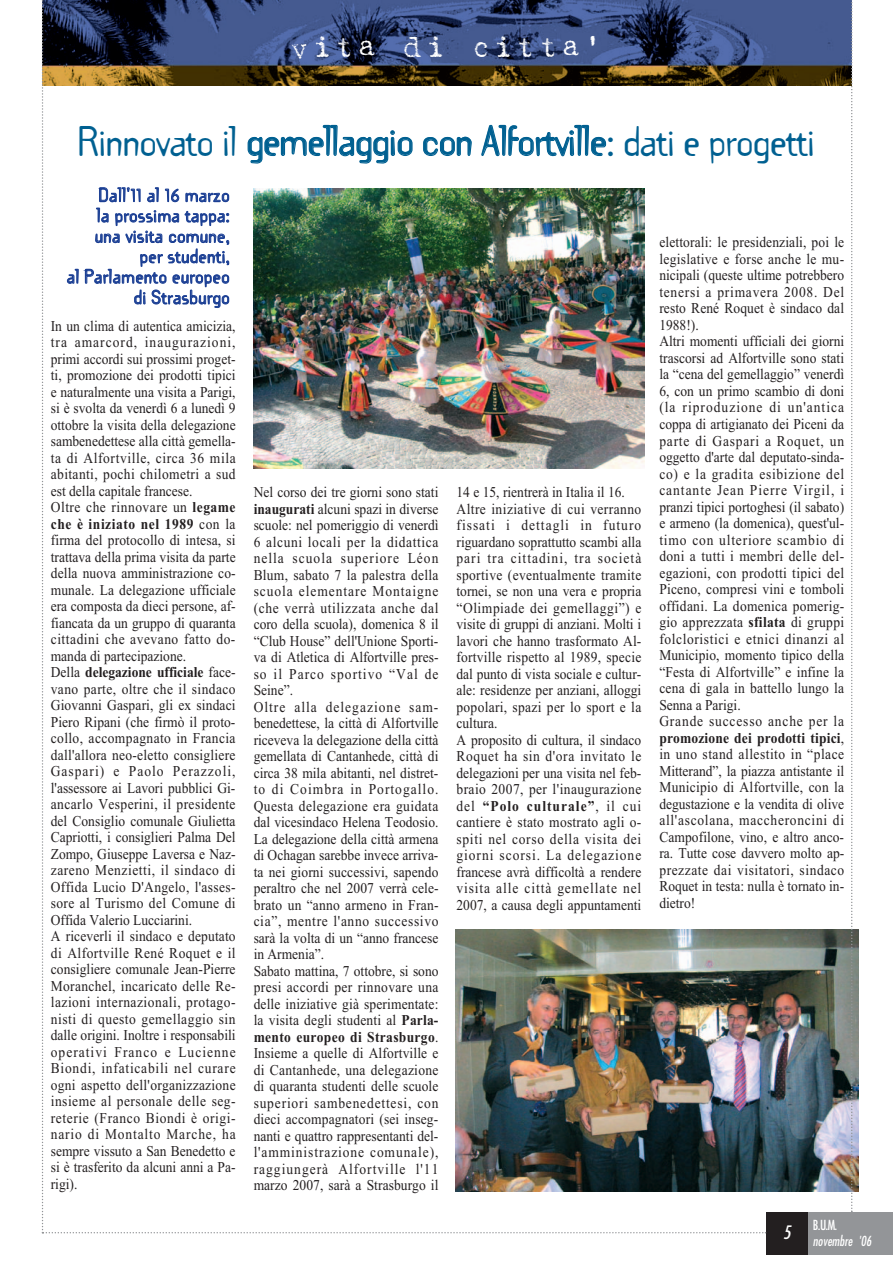
<style>
.page{position:relative;width:893px;height:1276px;background:#fff}
.page>*{position:absolute;margin:0;border:0;box-sizing:border-box;transform-origin:0 0}
.t1{font:37.5px "Template Gothic";letter-spacing:-.05em;color:#006091}
.t2{font:30px "Harting";letter-spacing:.15em;color:#fff}
.t3{font:italic condensed 18px "Futura";color:#fff}
.t4{font:17.55px/20.4px "Template Gothic";letter-spacing:-.005em;color:#1b3f94;text-align:right}
.t5{font:15px/16.5px "Times";letter-spacing:.01em;color:#231f20;scale:.9 1}
.t6{font:italic condensed 13.5px "Futura";color:#fff;scale:.95 1}
.t7{font:condensed 13.5px "Futura";color:#fff}
.s1{font-weight:700}
</style>
<div class="page">
<img style="left:766px;top:929px;width:93px;height:262px">
<img style="left:766px;top:0;width:85px;height:85px">
<div style="left:807px;top:1212px;width:86px;height:43px;background:#939598"></div>
<div style="left:766px;top:1212px;width:42px;height:43px;background:#231f20"></div>
<svg style="left:851px;top:0;width:1px;height:1212px"></svg>
<img style="left:42px;top:0;width:724px;height:1233px">
<h2 class="t2" style="left:290px;top:29px;width:314px">vita di citta'</h2>
<h1 class="t1" style="left:77px;top:121px;width:740px">Rinnovato il gemellaggio con Alfortville: dati e progetti</h1>
<p class="t4" style="left:67px;top:185px;width:165px">Dall'11 al 16 marzo<br>la prossima tappa: una visita comune,<br>per studenti,<br>al Parlamento europeo di Strasburgo</p>
<p class="t5" style="left:51px;top:317px;width:207px">In un clima di autentica amicizia, tra amarcord, inaugurazioni, primi accordi sui prossimi proget&shy;ti, promozione dei prodotti tipici e naturalmente una visita a Parigi, si è svolta da venerdì 6 a lunedì 9 ottobre la visita della delegazione sambenedettese alla città gemella&shy;ta di Alfortville, circa 36 mila abitanti, pochi chilometri a sud est della capitale francese.<br>Oltre che rinnovare un <span class="s1">legame che è iniziato nel 1989</span> con la firma del protocollo di intesa, si trattava della prima visita da parte della nuova amministrazione co&shy;munale. La delegazione ufficiale era composta da dieci persone, af&shy;fiancata da un gruppo di quaranta cittadini che avevano fatto do&shy;manda di partecipazione.<br>Della <span class="s1">delegazione ufficiale</span> face&shy;vano parte, oltre che il sindaco<br>Giovanni Gaspari, gli ex sindaci<br>Piero Ripani (che firmò il proto&shy;collo, accompagnato in Francia dall'allora neo-eletto consigliere<br>Gaspari) e Paolo Perazzoli, l'assessore ai Lavori pubblici Gi&shy;ancarlo Vesperini, il presidente del Consiglio comunale Giulietta<br>Capriotti, i consiglieri Palma Del<br>Zompo, Giuseppe Laversa e Naz&shy;zareno Menzietti, il sindaco di<br>Offida Lucio D'Angelo, l'asses&shy;sore al Turismo del Comune di<br>Offida Valerio Lucciarini.<br>A riceverli il sindaco e deputato di Alfortville René Roquet e il consigliere comunale Jean-Pierre<br>Moranchel, incaricato delle Re&shy;lazioni internazionali, protago&shy;nisti di questo gemellaggio sin dalle origini. Inoltre i responsabili operativi Franco e Lucienne<br>Biondi, infaticabili nel curare ogni aspetto dell'organizzazione insieme al personale delle seg&shy;reterie (Franco Biondi è origi&shy;nario di Montalto Marche, ha sempre vissuto a San Benedetto e si è trasferito da alcuni anni a Pa&shy;rigi).</p>
<p class="t5" style="left:254px;top:484px;width:207px">Nel corso dei tre giorni sono stati <span class="s1">inaugurati</span> alcuni spazi in diverse scuole: nel pomeriggio di venerdì<br>6 alcuni locali per la didattica nella scuola superiore Léon<br>Blum, sabato 7 la palestra della scuola elementare Montaigne (che verrà utilizzata anche dal coro della scuola), domenica 8 il “Club House” dell'Unione Sporti&shy;va di Atletica di Alfortville pres&shy;so il Parco sportivo “Val de<br>Seine”.<br>Oltre alla delegazione sam&shy;benedettese, la città di Alfortville riceveva la delegazione della città gemellata di Cantanhede, città di circa 38 mila abitanti, nel distret&shy;to di Coimbra in Portogallo.<br>Questa delegazione era guidata dal vicesindaco Helena Teodosio.<br>La delegazione della città armena di Ochagan sarebbe invece arriva&shy;ta nei giorni successivi, sapendo peraltro che nel 2007 verrà cele&shy;brato un “anno armeno in Fran&shy;cia”, mentre l'anno successivo sarà la volta di un “anno francese in Armenia”.<br>Sabato mattina, 7 ottobre, si sono presi accordi per rinnovare una delle iniziative già sperimentate: la visita degli studenti al <span class="s1">Parla&shy;mento europeo di Strasburgo</span>.<br>Insieme a quelle di Alfortville e di Cantanhede, una delegazione di quaranta studenti delle scuole superiori sambenedettesi, con dieci accompagnatori (sei inseg&shy;nanti e quattro rappresentanti del&shy;l'amministrazione comunale), raggiungerà Alfortville l'11 marzo 2007, sarà a Strasburgo il</p>
<p class="t5" style="left:456px;top:484px;width:207px">14 e 15, rientrerà in Italia il 16.<br>Altre iniziative di cui verranno fissati i dettagli in futuro riguardano soprattutto scambi alla pari tra cittadini, tra società sportive (eventualmente tramite tornei, se non una vera e propria “Olimpiade dei gemellaggi”) e visite di gruppi di anziani. Molti i lavori che hanno trasformato Al&shy;fortville rispetto al 1989, specie dal punto di vista sociale e cultur&shy;ale: residenze per anziani, alloggi popolari, spazi per lo sport e la cultura.<br>A proposito di cultura, il sindaco<br>Roquet ha sin d'ora invitato le delegazioni per una visita nel feb&shy;braio 2007, per l'inaugurazione del <span class="s1">“Polo culturale”</span>, il cui cantiere è stato mostrato agli o&shy;spiti nel corso della visita dei giorni scorsi. La delegazione francese avrà difficoltà a rendere visita alle città gemellate nel<br>2007, a causa degli appuntamenti</p>
<p class="t5" style="left:659px;top:234px;width:207px">elettorali: le presidenziali, poi le legislative e forse anche le mu&shy;nicipali (queste ultime potrebbero tenersi a primavera 2008. Del resto René Roquet è sindaco dal<br>1988!).<br>Altri momenti ufficiali dei giorni trascorsi ad Alfortville sono stati la “cena del gemellaggio” venerdì<br>6, con un primo scambio di doni (la riproduzione di un'antica coppa di artigianato dei Piceni da parte di Gaspari a Roquet, un oggetto d'arte dal deputato-sinda&shy;co) e la gradita esibizione del cantante Jean Pierre Virgil, i pranzi tipici portoghesi (il sabato) e armeno (la domenica), quest'ul&shy;timo con ulteriore scambio di doni a tutti i membri delle del&shy;egazioni, con prodotti tipici del<br>Piceno, compresi vini e tomboli offidani. La domenica pomerig&shy;gio apprezzata <span class="s1">sfilata</span> di gruppi folcloristici e etnici dinanzi al<br>Municipio, momento tipico della “Festa di Alfortville” e infine la cena di gala in battello lungo la<br>Senna a Parigi.<br>Grande successo anche per la <span class="s1">promozione dei prodotti tipici</span>, in uno stand allestito in “place<br>Mitterand”, la piazza antistante il<br>Municipio di Alfortville, con la degustazione e la vendita di olive all'ascolana, maccheroncini di<br>Campofilone, vino, e altro anco&shy;ra. Tutte cose davvero molto ap&shy;prezzate dai visitatori, sindaco<br>Roquet in testa: nulla è tornato in&shy;dietro!</p>
<p class="t3" style="left:783px;top:1224px;width:9px">5</p>
<p class="t7" style="left:813px;top:1218px;width:26px">B.U.M.</p>
<p class="t6" style="left:813px;top:1235px;width:63px">novembre '06</p>
</div>
